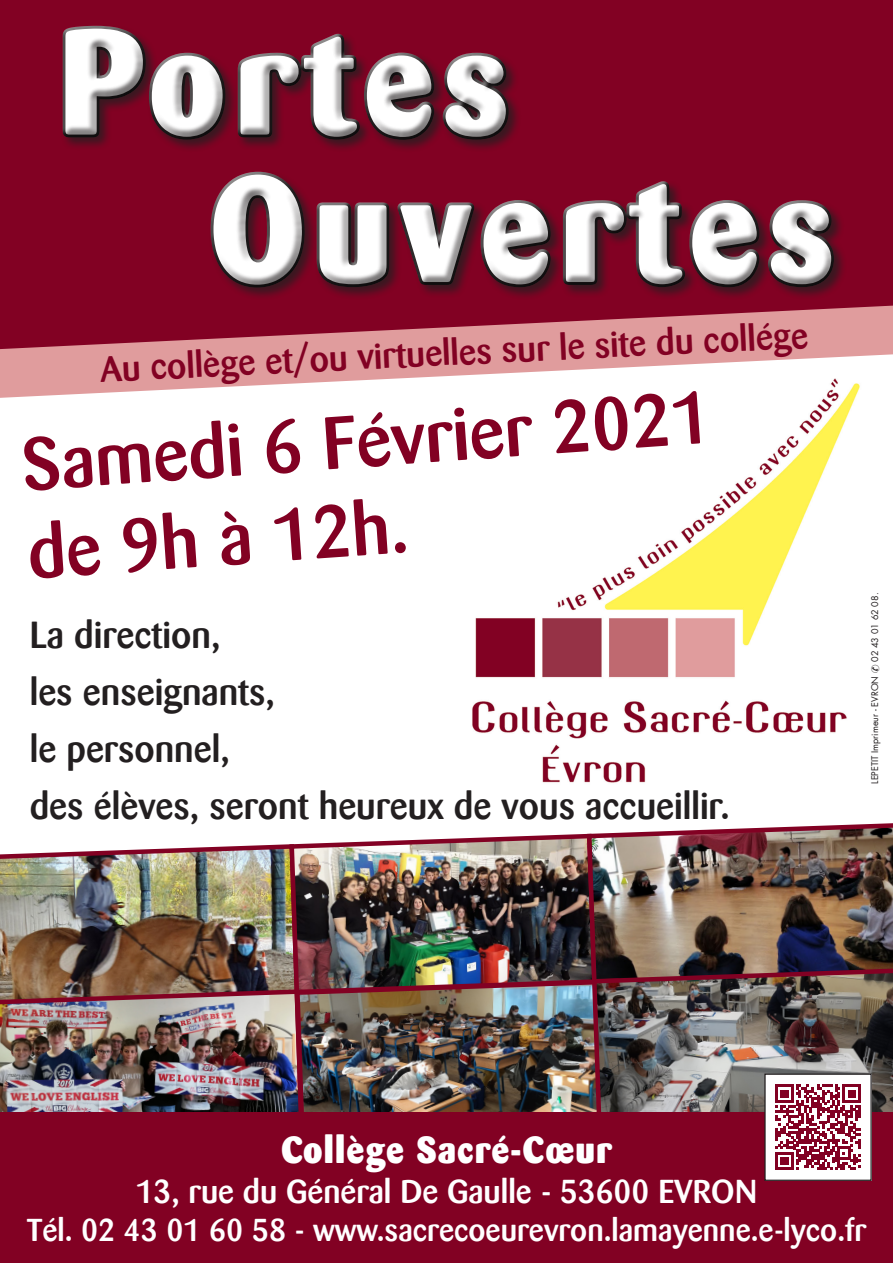
<style>
.page{position:relative;width:893px;height:1263px;background:#fff}
.page>*{position:absolute;margin:0;border:0;box-sizing:border-box;transform-origin:0 0}
.t1{font:800 148.05px/147.4px "Barmeno";letter-spacing:.06em;color:#fff}
.t2{font:500 73.5px "Barmeno";color:#820123}
.t3{font:500 37.5px "Barmeno";color:#231f20}
.t4{font:800 37.5px "Barmeno";letter-spacing:.03em;color:#fff}
.t5{font:500 36px "Barmeno";color:#820123}
.t6{font:500 33px "Barmeno";color:#fff}
.t7{font:500 31.5px "Barmeno";color:#fff}
.t8{font:9px "Futura LT";color:#231f20}
</style>
<div class="page">
<img style="left:472px;top:398px;width:383px;height:385px">
<img style="left:0;top:844px;width:287px;height:143px">
<img style="left:287px;top:834px;width:298px;height:153px">
<img style="left:585px;top:823px;width:308px;height:153px">
<img style="left:0;top:987px;width:292px;height:125px">
<img style="left:292px;top:976px;width:298px;height:136px">
<svg style="left:0;top:349px;width:893px;height:49px;fill:#e09c9d"></svg>
<img style="left:590px;top:964px;width:303px;height:148px">
<svg style="left:0;top:0;width:893px;height:349px;background:#97253f"></svg>
<div style="left:50px;top:13px;width:789px;height:274px;background:#820123"></div>
<div style="left:53px;top:29px;width:794px;height:271px;background:#231f20;opacity:.75"></div>
<div style="left:0;top:1112px;width:893px;height:151px;background:#820123"></div>
<div style="left:765px;top:1074px;width:106px;height:106px;background:#fff"></div>
<svg style="left:775px;top:1084px;width:86px;height:86px"></svg>
<div style="left:764px;top:1073px;width:108px;height:108px;border:1px solid #231f20"></div>
<h1 class="t1" style="left:210px;top:8px;width:625px;text-indent:-150px">Portes<br>Ouvertes</h1>
<p class="t5" style="left:99px;top:350px;width:710px;rotate:-3deg">Au collège et/ou virtuelles sur le site du collége</p>
<p class="t2" style="left:18px;top:422px;width:692px;rotate:-4deg">Samedi 6 Février 2021</p>
<p class="t2" style="left:25px;top:510px;width:383px;rotate:-4deg">de 9h à 12h.</p>
<p class="t3" style="left:30px;top:612px;width:192px">La direction,</p>
<p class="t3" style="left:30px;top:669px;width:247px">les enseignants,</p>
<p class="t3" style="left:30px;top:726px;width:201px">le personnel,</p>
<p class="t3" style="left:30px;top:783px;width:701px">des élèves, seront heureux de vous accueillir.</p>
<p class="t8" style="left:869px;top:662px;width:71px;rotate:-90deg">02 43 01 62 08.</p>
<p class="t8" style="left:869px;top:784px;width:109px;rotate:-90deg">LEPETIT Imprimeur - EVRON</p>
<p class="t4" style="left:281px;top:1127px;width:332px">Collège Sacré-Cœur</p>
<p class="t6" style="left:136px;top:1172px;width:623px">13, rue du Général De Gaulle - 53600 EVRON</p>
<p class="t7" style="left:27px;top:1211px;width:841px">Tél. 02 43 01 60 58 - www.sacrecoeurevron.lamayenne.e-lyco.fr</p>
</div>
